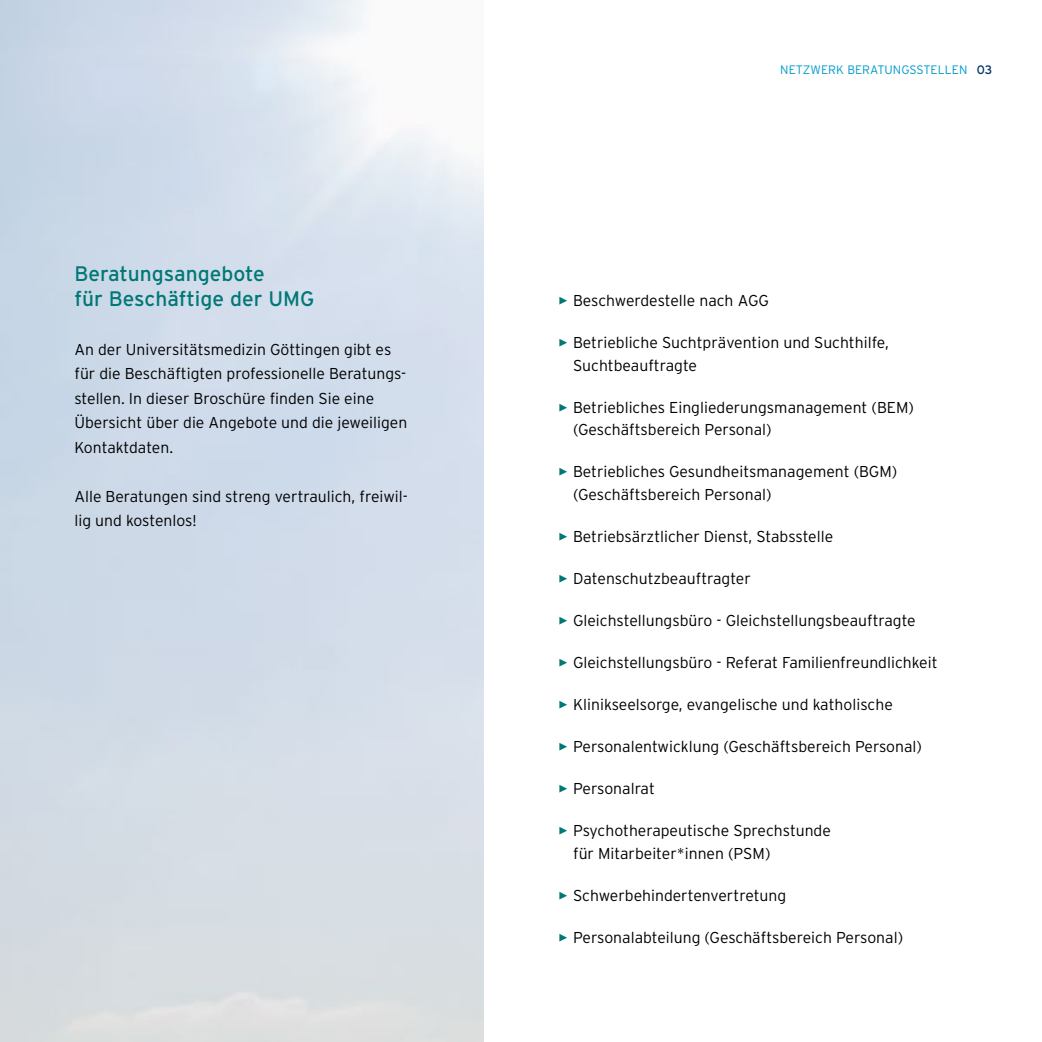
<style>
.page{position:relative;width:1042px;height:1042px;background:#fff}
.page>*{position:absolute;margin:0;border:0;box-sizing:border-box;transform-origin:0 0}
.t1{font:21px/24.5px "Interstate";color:#007875}
.t2{font:300 15.75px/24.5px "Interstate";color:#000}
.t3{font:300 12.25px "Interstate";color:#009dcc}
.s1{font-weight:400;color:#003766}
.s2{color:#007875}
</style>
<div class="page">
<h1 class="t1" style="left:74px;top:262px;width:241px">Beratungsangebote<br>für Beschäftige der UMG</h1>
<p class="t2" style="left:74px;top:337px;width:334px">An der Universitätsmedizin Göttingen gibt es für die Beschäftigten professionelle Beratungs&shy;stellen. In dieser Broschüre finden Sie eine Übersicht über die Angebote und die jeweiligen Kontaktdaten.</p>
<p class="t2" style="left:74px;top:484px;width:335px">Alle Beratungen sind streng vertraulich, freiwil&shy;lig und kostenlos!</p>
<p class="t3" style="left:780px;top:63px;width:214px">NETZWERK BERATUNGSSTELLEN <span class="s1">03</span></p>
<p class="t2" style="left:558px;top:288px;width:212px"><span class="s2">✓</span> Beschwerdestelle nach AGG</p>
<p class="t2" style="left:573px;top:331px;width:317px;line-height:22.8px;text-indent:-15px"><span class="s2">✓</span> Betriebliche Suchtprävention und Suchthilfe,<br>Suchtbeauftragte</p>
<p class="t2" style="left:573px;top:395px;width:342px;line-height:22.8px;text-indent:-15px"><span class="s2">✓</span> Betriebliches Eingliederungsmanagement (BEM) (Geschäftsbereich Personal)</p>
<p class="t2" style="left:573px;top:460px;width:326px;line-height:22.8px;text-indent:-15px"><span class="s2">✓</span> Betriebliches Gesundheitsmanagement (BGM) (Geschäftsbereich Personal)</p>
<p class="t2" style="left:558px;top:524px;width:276px"><span class="s2">✓</span> Betriebsärztlicher Dienst, Stabsstelle</p>
<p class="t2" style="left:558px;top:566px;width:194px"><span class="s2">✓</span> Datenschutzbeauftragter</p>
<p class="t2" style="left:558px;top:608px;width:359px"><span class="s2">✓</span> Gleichstellungsbüro - Gleichstellungsbeauftragte</p>
<p class="t2" style="left:558px;top:650px;width:381px"><span class="s2">✓</span> Gleichstellungsbüro - Referat Familienfreundlichkeit</p>
<p class="t2" style="left:558px;top:692px;width:336px"><span class="s2">✓</span> Klinikseelsorge, evangelische und katholische</p>
<p class="t2" style="left:558px;top:734px;width:365px"><span class="s2">✓</span> Personalentwicklung (Geschäftsbereich Personal)</p>
<p class="t2" style="left:558px;top:776px;width:98px"><span class="s2">✓</span> Personalrat</p>
<p class="t2" style="left:573px;top:819px;width:259px;line-height:22.8px;text-indent:-15px"><span class="s2">✓</span> Psychotherapeutische Sprechstunde für Mitarbeiter*innen (PSM)</p>
<p class="t2" style="left:558px;top:883px;width:229px"><span class="s2">✓</span> Schwerbehindertenvertretung</p>
<p class="t2" style="left:558px;top:925px;width:346px"><span class="s2">✓</span> Personalabteilung (Geschäftsbereich Personal)</p>
</div>
